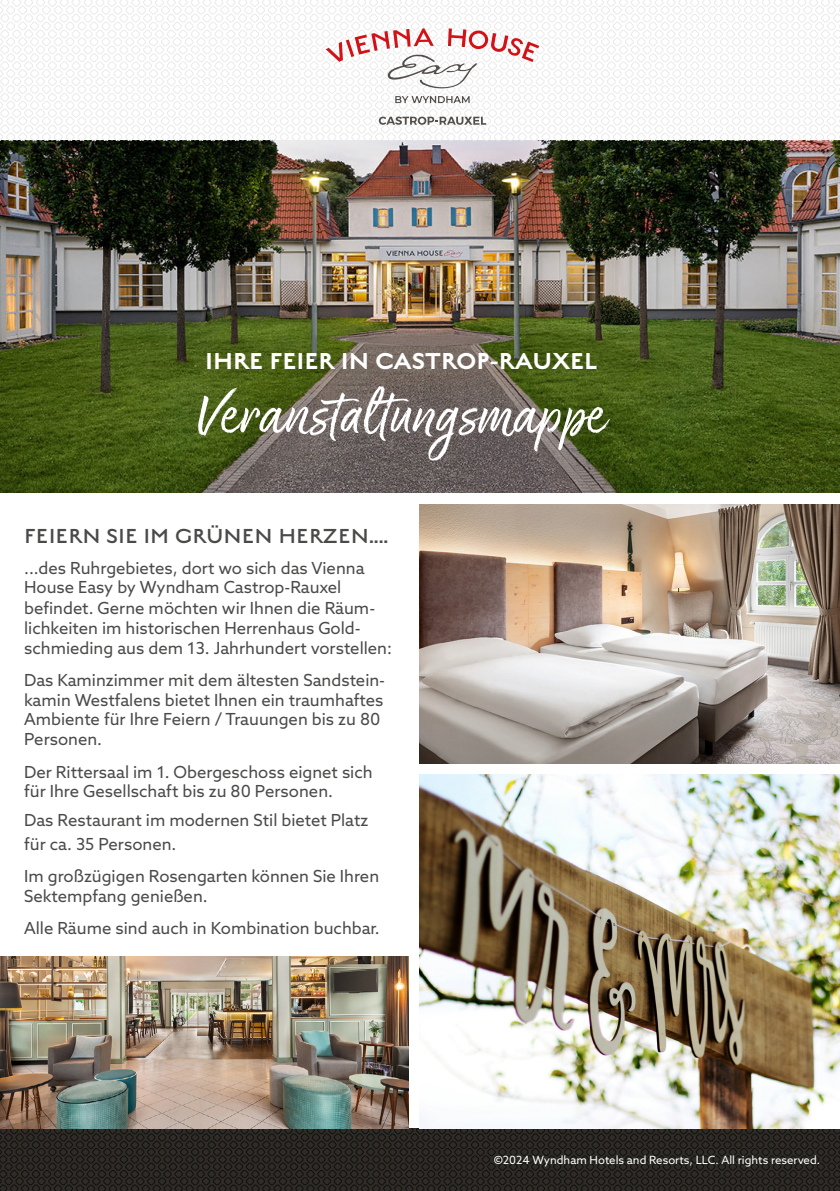
<style>
.page{position:relative;width:840px;height:1191px;background:#fff}
.page>*{position:absolute;margin:0;border:0;box-sizing:border-box;transform-origin:0 0}
.t1{font:68px "Good Karma";color:#fff}
.t2{font:500 25.8px "English Grotesque";color:#fff}
.t3{font:300 22.6px "English Grotesque";color:#4a4a49}
.t4{font:16.6px/19.6px "Azo Sans";color:#4a4a49}
.t5{font:11.4px "Azo Sans";color:#fff}
</style>
<div class="page">
<img style="left:0;top:141px;width:839px;height:351px">
<svg style="left:0;top:1128px;width:839px;height:63px;background:#282622"></svg>
<img style="left:419px;top:774px;width:420px;height:354px">
<img style="left:419px;top:505px;width:420px;height:258px">
<img style="left:0;top:956px;width:408px;height:172px">
<svg style="left:0;top:0;width:839px;height:141px"></svg>
<h2 class="t2" style="left:205px;top:346px;width:394px">IHRE FEIER IN CASTROP-RAUXEL</h2>
<h1 class="t1" style="left:196px;top:374px;width:411px">Veranstaltungsmappe</h1>
<h3 class="t3" style="left:24px;top:522px;width:365px">FEIERN SIE IM GRÜNEN HERZEN....</h3>
<p class="t4" style="left:24px;top:557px;width:369px">...des Ruhrgebietes, dort wo sich das Vienna House Easy by Wyndham Castrop-Rauxel befindet. Gerne möchten wir Ihnen die Räum&shy;lichkeiten im historischen Herrenhaus Gold&shy;schmieding aus dem 13. Jahrhundert vorstellen:</p>
<p class="t4" style="left:24px;top:670px;width:362px">Das Kaminzimmer mit dem ältesten Sandstein&shy;kamin Westfalens bietet Ihnen ein traumhaftes Ambiente für Ihre Feiern / Trauungen bis zu 80<br>Personen.</p>
<p class="t4" style="left:24px;top:761px;width:350px">Der Rittersaal im 1. Obergeschoss eignet sich für Ihre Gesellschaft bis zu 80 Personen.</p>
<p class="t4" style="left:24px;top:807px;width:345px;line-height:24px">Das Restaurant im modernen Stil bietet Platz für ca. 35 Personen.</p>
<p class="t4" style="left:24px;top:866px;width:356px">Im großzügigen Rosengarten können Sie Ihren<br>Sektempfang genießen.</p>
<p class="t4" style="left:24px;top:918px;width:357px">Alle Räume sind auch in Kombination buchbar.</p>
<p class="t5" style="left:493px;top:1152px;width:328px">©2024 Wyndham Hotels and Resorts, LLC. All rights reserved.</p>
</div>
